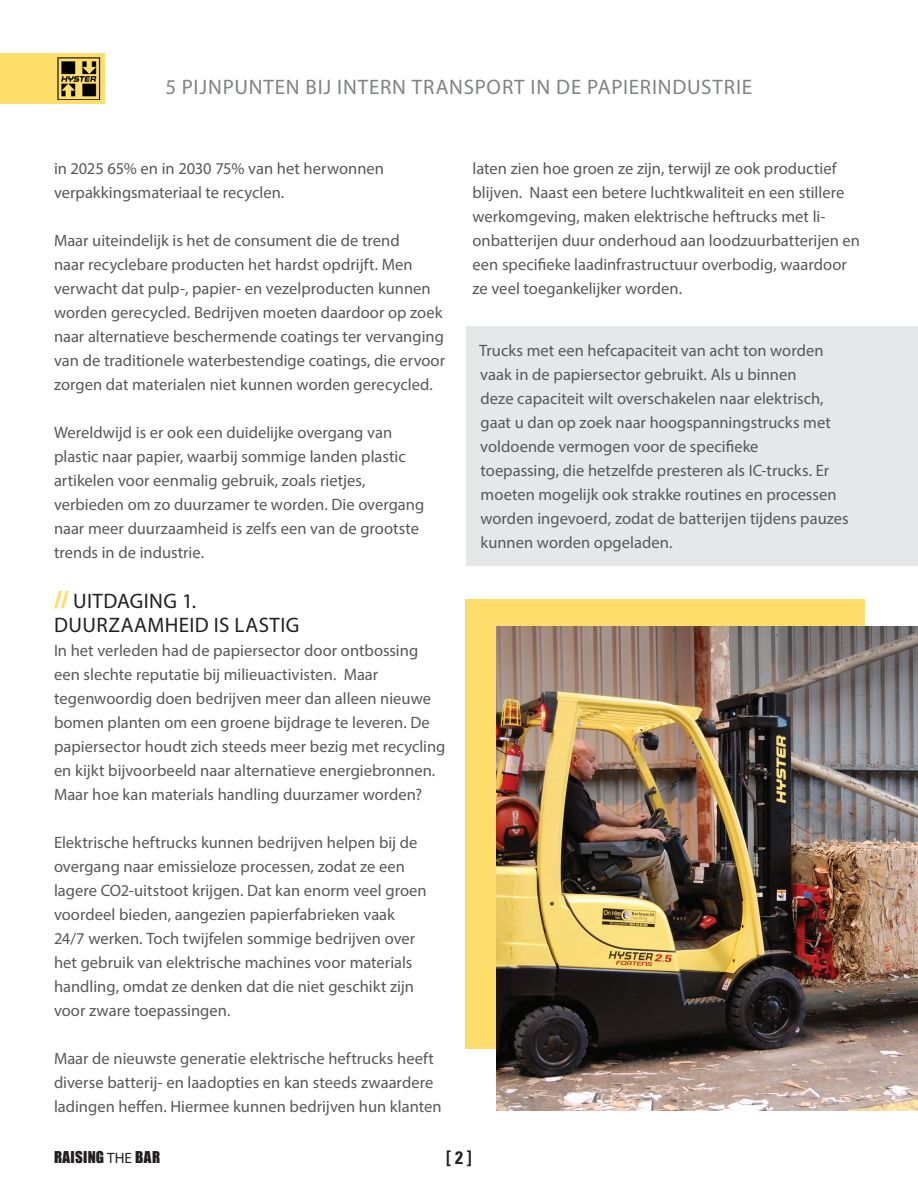
<style>
.page{position:relative;width:918px;height:1188px;background:#fff}
.page>*{position:absolute;margin:0;border:0;box-sizing:border-box;transform-origin:0 0}
.t1{font:21px "Myriad Pro";letter-spacing:.04em;color:#808285}
.t2{font:21px/24px "Myriad Pro";letter-spacing:.02em;color:#231f20}
.t3{font:700 condensed 18px "Univers LT Std";color:#231f20}
.t4{font:16.5px/24px "Myriad Pro";letter-spacing:.005em;color:#57585a}
.t5{font:15px "Impact";letter-spacing:.02em;color:#231f20}
.s1{font-family:"Impact";color:#ffdd6b}
.s2{font-family:"Myriad Pro"}
</style>
<div class="page">
<div style="left:465px;top:599px;width:400px;height:450px;background:#ffdd6b"></div>
<img style="left:497px;top:626px;width:421px;height:485px">
<div style="left:466px;top:326px;width:452px;height:240px;background:#e6e7e9"></div>
<div style="left:0;top:53px;width:104px;height:51px;background:#ffdd6b"></div>
<img style="left:58px;top:58px;width:42px;height:42px">
<p class="t1" style="left:166px;top:74px;width:588px">5 PIJNPUNTEN BIJ INTERN TRANSPORT IN DE PAPIERINDUSTRIE</p>
<p class="t4" style="left:54px;top:157px;width:332px">in 2025 65% en in 2030 75% van het herwonnen verpakkingsmateriaal te recyclen.</p>
<p class="t4" style="left:54px;top:229px;width:393px">Maar uiteindelijk is het de consument die de trend<br>naar recyclebare producten het hardst opdrijft. Men verwacht dat pulp-, papier- en vezelproducten kunnen worden gerecycled. Bedrijven moeten daardoor op zoek naar alternatieve beschermende coatings ter vervanging van de traditionele waterbestendige coatings, die ervoor zorgen dat materialen niet kunnen worden gerecycled.</p>
<p class="t4" style="left:54px;top:421px;width:372px">Wereldwijd is er ook een duidelijke overgang van plastic naar papier, waarbij sommige landen plastic artikelen voor eenmalig gebruik, zoals rietjes, verbieden om zo duurzamer te worden. Die overgang naar meer duurzaamheid is zelfs een van de grootste trends in de industrie.</p>
<p class="t2" style="left:54px;top:588px;width:247px"><span class="s1">//</span> UITDAGING 1.<br>DUURZAAMHEID IS LASTIG</p>
<p class="t4" style="left:54px;top:638px;width:393px">In het verleden had de papiersector door ontbossing een slechte reputatie bij milieuactivisten. Maar tegenwoordig doen bedrijven meer dan alleen nieuwe bomen planten om een groene bijdrage te leveren. De papiersector houdt zich steeds meer bezig met recycling en kijkt bijvoorbeeld naar alternatieve energiebronnen.<br>Maar hoe kan materials handling duurzamer worden?</p>
<p class="t4" style="left:54px;top:830px;width:374px">Elektrische heftrucks kunnen bedrijven helpen bij de overgang naar emissieloze processen, zodat ze een lagere CO2-uitstoot krijgen. Dat kan enorm veel groen voordeel bieden, aangezien papierfabrieken vaak 24/7 werken. Toch twijfelen sommige bedrijven over het gebruik van elektrische machines voor materials handling, omdat ze denken dat die niet geschikt zijn voor zware toepassingen.</p>
<p class="t4" style="left:54px;top:1046px;width:389px">Maar de nieuwste generatie elektrische heftrucks heeft diverse batterij- en laadopties en kan steeds zwaardere ladingen heffen. Hiermee kunnen bedrijven hun klanten</p>
<p class="t4" style="left:472px;top:157px;width:389px">laten zien hoe groen ze zijn, terwijl ze ook productief blijven. Naast een betere luchtkwaliteit en een stillere werkomgeving, maken elektrische heftrucks met li&shy;onbatterijen duur onderhoud aan loodzuurbatterijen en een specifieke laadinfrastructuur overbodig, waardoor ze veel toegankelijker worden.</p>
<p class="t4" style="left:479px;top:339px;width:371px">Trucks met een hefcapaciteit van acht ton worden vaak in de papiersector gebruikt. Als u binnen<br>deze capaciteit wilt overschakelen naar elektrisch, gaat u dan op zoek naar hoogspanningstrucks met voldoende vermogen voor de specifieke<br>toepassing, die hetzelfde presteren als IC-trucks. Er moeten mogelijk ook strakke routines en processen worden ingevoerd, zodat de batterijen tijdens pauzes kunnen worden opgeladen.</p>
<p class="t5" style="left:54px;top:1146px;width:108px">RAISING <span class="s2">THE</span> BAR</p>
<p class="t3" style="left:446px;top:1147px;width:27px">[ 2 ]</p>
</div>
